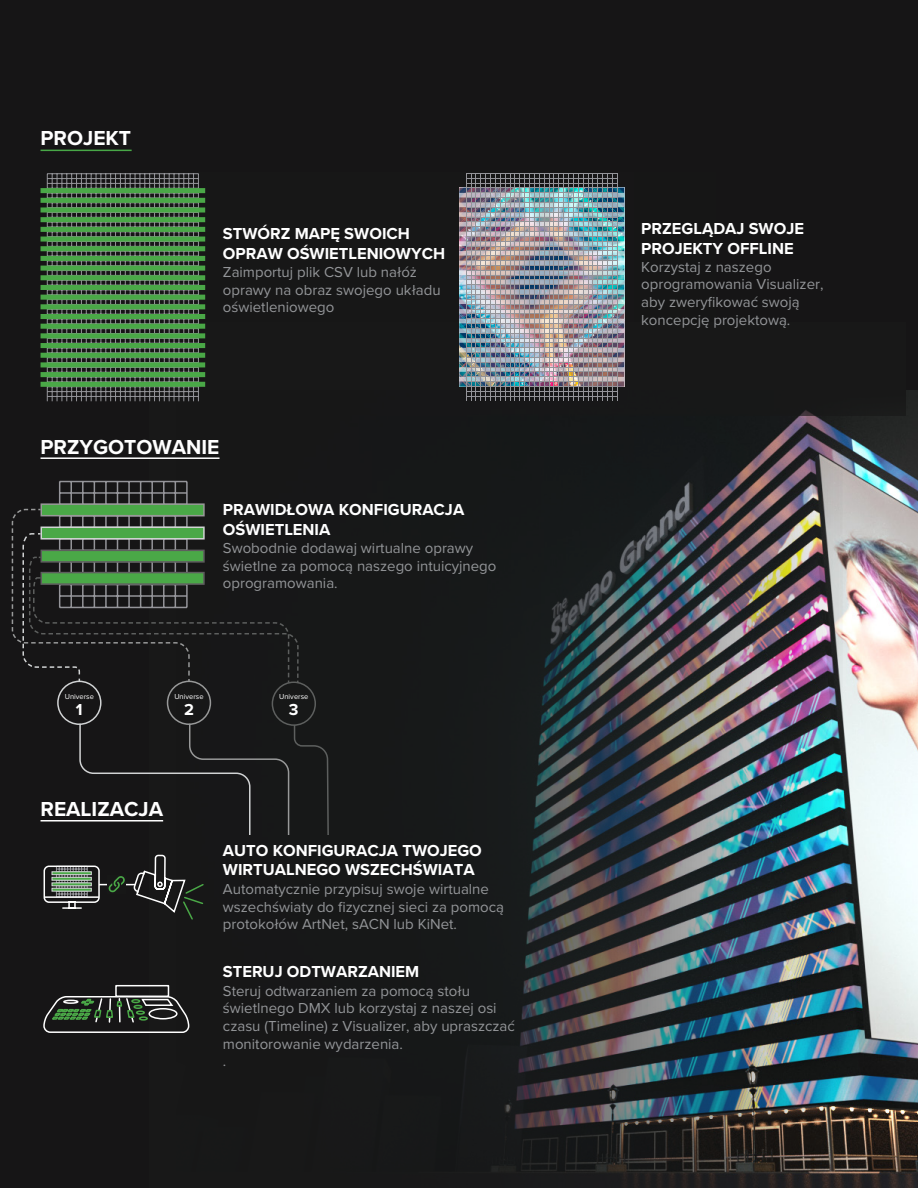
<style>
.page{position:relative;width:918px;height:1188px;background:#161516}
.page>*{position:absolute;margin:0;border:0;box-sizing:border-box;transform-origin:0 0}
.t1{font:700 21px "Proxima Nova";color:#fff}
.t2{font:700 16.5px/19.5px "Proxima Nova";color:#fff}
.t3{font:15px/17.7px "Proxima Nova";color:#939598}
.t4{font:7.5px "Proxima Nova";color:#fff}
</style>
<div class="page">
<img style="left:842px;top:390px;width:76px;height:798px">
<img style="left:150px;top:173px;width:692px;height:1015px">
<div style="left:205px;top:323px;width:700px;height:93px;background:#181818"></div>
<hr style="left:47px;top:173px;width:151px;height:1px;background:#949499">
<hr style="left:47px;top:178px;width:151px;height:1px;background:#949499">
<hr style="left:47px;top:183px;width:151px;height:1px;background:#949499">
<hr style="left:47px;top:387px;width:151px;height:1px;background:#949499">
<hr style="left:47px;top:391px;width:151px;height:1px;background:#949499">
<hr style="left:198px;top:174px;width:1px;height:227px;background:#949499">
<hr style="left:193px;top:174px;width:1px;height:227px;background:#949499">
<hr style="left:188px;top:174px;width:1px;height:227px;background:#949499">
<hr style="left:184px;top:174px;width:1px;height:227px;background:#949499">
<hr style="left:179px;top:174px;width:1px;height:227px;background:#949499">
<hr style="left:174px;top:174px;width:1px;height:227px;background:#949499">
<hr style="left:169px;top:174px;width:1px;height:227px;background:#949499">
<hr style="left:164px;top:174px;width:1px;height:227px;background:#949499">
<hr style="left:159px;top:174px;width:1px;height:227px;background:#949499">
<hr style="left:154px;top:174px;width:1px;height:227px;background:#949499">
<hr style="left:149px;top:174px;width:1px;height:227px;background:#949499">
<hr style="left:145px;top:174px;width:1px;height:227px;background:#949499">
<hr style="left:140px;top:174px;width:1px;height:227px;background:#949499">
<hr style="left:135px;top:174px;width:1px;height:227px;background:#949499">
<hr style="left:130px;top:174px;width:1px;height:227px;background:#949499">
<hr style="left:125px;top:174px;width:1px;height:227px;background:#949499">
<hr style="left:120px;top:174px;width:1px;height:227px;background:#949499">
<hr style="left:115px;top:174px;width:1px;height:227px;background:#949499">
<hr style="left:110px;top:174px;width:1px;height:227px;background:#949499">
<hr style="left:106px;top:174px;width:1px;height:227px;background:#949499">
<hr style="left:101px;top:174px;width:1px;height:227px;background:#949499">
<hr style="left:96px;top:174px;width:1px;height:227px;background:#949499">
<hr style="left:91px;top:174px;width:1px;height:227px;background:#949499">
<hr style="left:86px;top:174px;width:1px;height:227px;background:#949499">
<hr style="left:81px;top:174px;width:1px;height:227px;background:#949499">
<hr style="left:76px;top:174px;width:1px;height:227px;background:#949499">
<hr style="left:71px;top:174px;width:1px;height:227px;background:#949499">
<hr style="left:67px;top:174px;width:1px;height:227px;background:#949499">
<hr style="left:62px;top:174px;width:1px;height:227px;background:#949499">
<hr style="left:57px;top:174px;width:1px;height:227px;background:#949499">
<hr style="left:52px;top:174px;width:1px;height:227px;background:#949499">
<hr style="left:47px;top:174px;width:1px;height:227px;background:#949499">
<svg style="left:41px;top:188px;width:164px;height:199px"></svg>
<img style="left:459px;top:188px;width:165px;height:199px">
<hr style="left:466px;top:173px;width:151px;height:1px;background:#949499">
<hr style="left:466px;top:178px;width:151px;height:1px;background:#949499">
<hr style="left:466px;top:183px;width:151px;height:1px;background:#949499">
<hr style="left:466px;top:188px;width:151px;height:1px;background:#949499">
<hr style="left:466px;top:193px;width:151px;height:1px;background:#949499">
<hr style="left:466px;top:198px;width:151px;height:1px;background:#949499">
<hr style="left:466px;top:202px;width:151px;height:1px;background:#949499">
<hr style="left:466px;top:207px;width:151px;height:1px;background:#949499">
<hr style="left:466px;top:212px;width:151px;height:1px;background:#949499">
<hr style="left:466px;top:217px;width:151px;height:1px;background:#949499">
<hr style="left:466px;top:222px;width:151px;height:1px;background:#949499">
<hr style="left:466px;top:227px;width:151px;height:1px;background:#949499">
<hr style="left:466px;top:231px;width:151px;height:1px;background:#949499">
<hr style="left:466px;top:236px;width:151px;height:1px;background:#949499">
<hr style="left:466px;top:241px;width:151px;height:1px;background:#949499">
<hr style="left:466px;top:246px;width:151px;height:1px;background:#949499">
<hr style="left:466px;top:251px;width:151px;height:1px;background:#949499">
<hr style="left:466px;top:256px;width:151px;height:1px;background:#949499">
<hr style="left:466px;top:260px;width:151px;height:1px;background:#949499">
<hr style="left:466px;top:265px;width:151px;height:1px;background:#949499">
<hr style="left:466px;top:270px;width:151px;height:1px;background:#949499">
<hr style="left:466px;top:275px;width:151px;height:1px;background:#949499">
<hr style="left:466px;top:280px;width:151px;height:1px;background:#949499">
<hr style="left:466px;top:285px;width:151px;height:1px;background:#949499">
<hr style="left:466px;top:290px;width:151px;height:1px;background:#949499">
<hr style="left:466px;top:294px;width:151px;height:1px;background:#949499">
<hr style="left:466px;top:299px;width:151px;height:1px;background:#949499">
<hr style="left:466px;top:304px;width:151px;height:1px;background:#949499">
<hr style="left:466px;top:309px;width:151px;height:1px;background:#949499">
<hr style="left:466px;top:314px;width:151px;height:1px;background:#949499">
<hr style="left:466px;top:319px;width:151px;height:1px;background:#949499">
<hr style="left:466px;top:323px;width:151px;height:1px;background:#949499">
<hr style="left:466px;top:328px;width:151px;height:1px;background:#949499">
<hr style="left:466px;top:333px;width:151px;height:1px;background:#949499">
<hr style="left:466px;top:338px;width:151px;height:1px;background:#949499">
<hr style="left:466px;top:343px;width:151px;height:1px;background:#949499">
<hr style="left:466px;top:348px;width:151px;height:1px;background:#949499">
<hr style="left:466px;top:352px;width:151px;height:1px;background:#949499">
<hr style="left:466px;top:357px;width:151px;height:1px;background:#949499">
<hr style="left:466px;top:362px;width:151px;height:1px;background:#949499">
<hr style="left:466px;top:367px;width:151px;height:1px;background:#949499">
<hr style="left:466px;top:372px;width:151px;height:1px;background:#949499">
<hr style="left:466px;top:377px;width:151px;height:1px;background:#949499">
<hr style="left:466px;top:382px;width:151px;height:1px;background:#949499">
<hr style="left:466px;top:386px;width:151px;height:1px;background:#949499">
<hr style="left:466px;top:391px;width:151px;height:1px;background:#949499">
<hr style="left:466px;top:396px;width:151px;height:1px;background:#949499">
<hr style="left:617px;top:173px;width:1px;height:228px;background:#949499">
<hr style="left:612px;top:173px;width:1px;height:228px;background:#949499">
<hr style="left:607px;top:173px;width:1px;height:228px;background:#949499">
<hr style="left:603px;top:173px;width:1px;height:228px;background:#949499">
<hr style="left:598px;top:173px;width:1px;height:228px;background:#949499">
<hr style="left:593px;top:173px;width:1px;height:228px;background:#949499">
<hr style="left:588px;top:173px;width:1px;height:228px;background:#949499">
<hr style="left:583px;top:173px;width:1px;height:228px;background:#949499">
<hr style="left:578px;top:173px;width:1px;height:228px;background:#949499">
<hr style="left:573px;top:173px;width:1px;height:228px;background:#949499">
<hr style="left:568px;top:173px;width:1px;height:228px;background:#949499">
<hr style="left:564px;top:173px;width:1px;height:228px;background:#949499">
<hr style="left:559px;top:173px;width:1px;height:228px;background:#949499">
<hr style="left:554px;top:173px;width:1px;height:228px;background:#949499">
<hr style="left:549px;top:173px;width:1px;height:228px;background:#949499">
<hr style="left:544px;top:173px;width:1px;height:228px;background:#949499">
<hr style="left:539px;top:173px;width:1px;height:228px;background:#949499">
<hr style="left:534px;top:173px;width:1px;height:228px;background:#949499">
<hr style="left:529px;top:173px;width:1px;height:228px;background:#949499">
<hr style="left:525px;top:173px;width:1px;height:228px;background:#949499">
<hr style="left:520px;top:173px;width:1px;height:228px;background:#949499">
<hr style="left:515px;top:173px;width:1px;height:228px;background:#949499">
<hr style="left:510px;top:173px;width:1px;height:228px;background:#949499">
<hr style="left:505px;top:173px;width:1px;height:228px;background:#949499">
<hr style="left:500px;top:173px;width:1px;height:228px;background:#949499">
<hr style="left:495px;top:173px;width:1px;height:228px;background:#949499">
<hr style="left:490px;top:173px;width:1px;height:228px;background:#949499">
<hr style="left:486px;top:173px;width:1px;height:228px;background:#949499">
<hr style="left:481px;top:173px;width:1px;height:228px;background:#949499">
<hr style="left:476px;top:173px;width:1px;height:228px;background:#949499">
<hr style="left:471px;top:173px;width:1px;height:228px;background:#949499">
<hr style="left:466px;top:173px;width:1px;height:228px;background:#949499">
<svg style="left:11px;top:395px;width:319px;height:726px"></svg>
<hr style="left:41px;top:150px;width:91px;height:1px;background:#48a747">
<hr style="left:41px;top:457px;width:179px;height:2px;background:#fff">
<hr style="left:41px;top:820px;width:122px;height:2px;background:#fff">
<p class="t1" style="left:41px;top:123px;width:92px">PROJEKT</p>
<p class="t2" style="left:223px;top:224px;width:224px">STWÓRZ MAPĘ SWOICH<br>OPRAW OŚWIETLENIOWYCH</p>
<p class="t3" style="left:223px;top:262px;width:219px">Zaimportuj plik CSV lub nałóż oprawy na obraz swojego układu oświetleniowego</p>
<p class="t1" style="left:41px;top:431px;width:181px">PRZYGOTOWANIE</p>
<p class="t2" style="left:223px;top:500px;width:243px">PRAWIDŁOWA KONFIGURACJA<br>OŚWIETLENIA</p>
<p class="t3" style="left:223px;top:538px;width:275px">Swobodnie dodawaj wirtualne oprawy świetlne za pomocą naszego intuicyjnego oprogramowania.</p>
<p class="t4" style="left:65px;top:691px;width:31px">Universe</p>
<p class="t4" style="left:174px;top:691px;width:31px">Universe</p>
<p class="t4" style="left:279px;top:691px;width:31px">Universe</p>
<p class="t2" style="left:76px;top:700px;width:8px">1</p>
<p class="t2" style="left:184px;top:700px;width:11px">2</p>
<p class="t2" style="left:289px;top:700px;width:11px">3</p>
<p class="t1" style="left:41px;top:794px;width:124px">REALIZACJA</p>
<p class="t2" style="left:223px;top:840px;width:261px">AUTO KONFIGURACJA TWOJEGO<br>WIRTUALNEGO WSZECHŚWIATA</p>
<p class="t3" style="left:223px;top:879px;width:283px">Automatycznie przypisuj swoje wirtualne wszechświaty do fizycznej sieci za pomocą protokołów ArtNet, sACN lub KiNet.</p>
<p class="t2" style="left:223px;top:962px;width:198px">STERUJ ODTWARZANIEM</p>
<p class="t3" style="left:223px;top:981px;width:294px">Steruj odtwarzaniem za pomocą stołu świetlnego DMX lub korzystaj z naszej osi czasu (Timeline) z Visualizer, aby upraszczać monitorowanie wydarzenia.<br>.</p>
<p class="t2" style="left:641px;top:218px;width:164px;line-height:20.1px">PRZEGLĄDAJ SWOJE<br>PROJEKTY OFFLINE</p>
<p class="t3" style="left:641px;top:257px;width:184px">Korzystaj z naszego oprogramowania Visualizer, aby zweryfikować swoją koncepcję projektową.</p>
</div>
